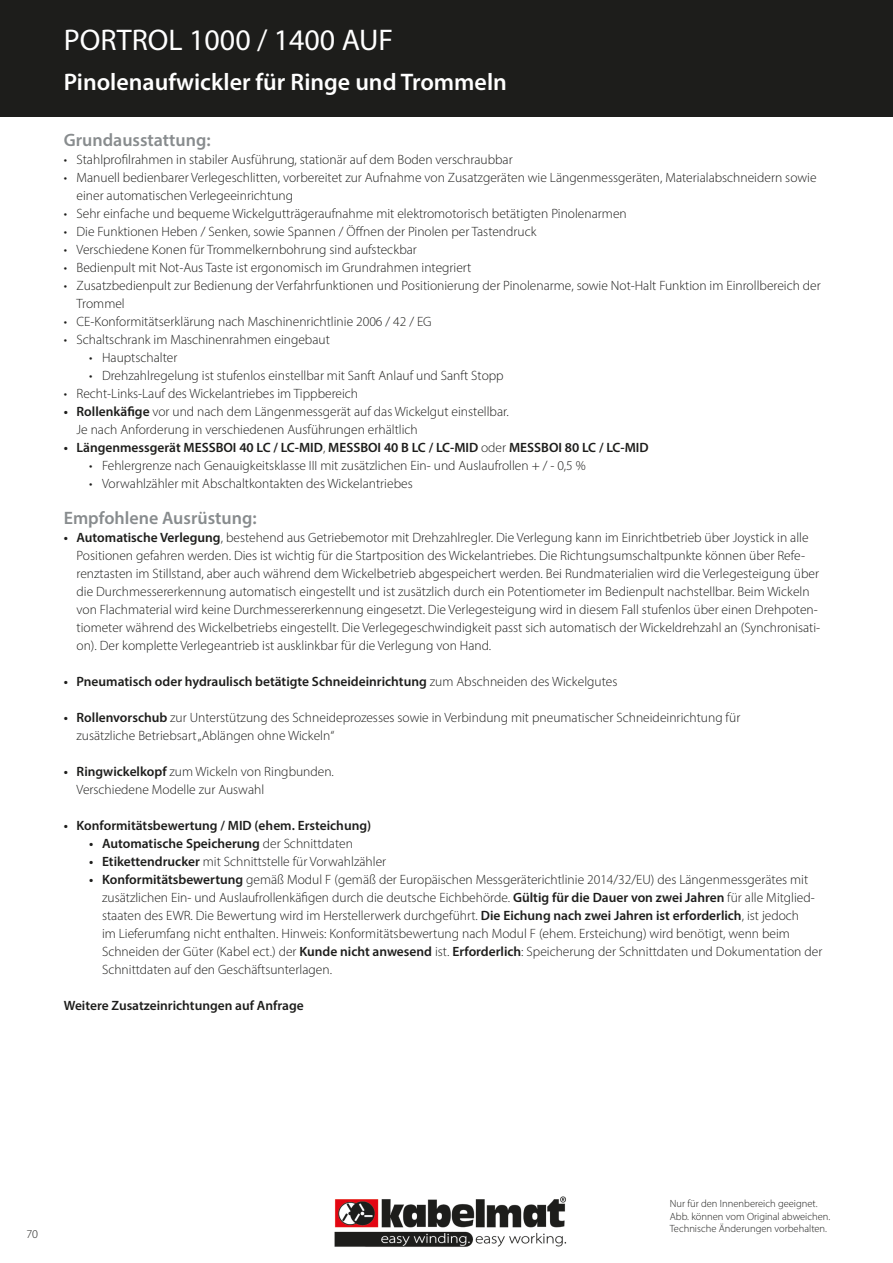
<style>
.page{position:relative;width:893px;height:1263px;background:#fff}
.page>*{position:absolute;margin:0;border:0;box-sizing:border-box;transform-origin:0 0}
.t1{font:30px "Myriad Pro";color:#fff}
.t2{font:600 24px "Myriad Pro";color:#fff}
.t3{font:600 18px "Myriad Pro";color:#888c8e}
.t4{font:300 13.5px/18px "Myriad Pro";color:#1d1d1b}
.t5{font:600 13.5px "Myriad Pro";color:#1d1d1b}
.t6{font:300 12px "Myriad Pro";color:#1d1d1b}
.t7{font:300 10.5px/12.6px "Myriad Pro";color:#1d1d1b}
.s1{font-weight:600}
.s2{font-weight:300}
</style>
<div class="page">
<img style="left:334px;top:1196px;width:233px;height:51px">
<div style="left:0;top:0;width:893px;height:117px;background:#1d1d1b"></div>
<h1 class="t1" style="left:64px;top:22px;width:331px">PORTROL 1000 / 1400 AUF</h1>
<h2 class="t2" style="left:64px;top:67px;width:445px">Pinolenaufwickler für Ringe und Trommeln</h2>
<h3 class="t3" style="left:64px;top:128px;width:148px">Grundausstattung:</h3>
<p class="t4" style="left:64px;top:150px;width:450px">• Stahlprofilrahmen in stabiler Ausführung, stationär auf dem Boden verschraubbar</p>
<p class="t4" style="left:77px;top:168px;width:741px;text-indent:-13px">• Manuell bedienbarer Verlegeschlitten, vorbereitet zur Aufnahme von Zusatzgeräten wie Längenmessgeräten, Materialabschneidern sowie einer automatischen Verlegeeinrichtung</p>
<p class="t4" style="left:64px;top:204px;width:564px">• Sehr einfache und bequeme Wickelgutträgeraufnahme mit elektromotorisch betätigten Pinolenarmen</p>
<p class="t4" style="left:64px;top:222px;width:474px">• Die Funktionen Heben / Senken, sowie Spannen / Öffnen der Pinolen per Tastendruck</p>
<p class="t4" style="left:64px;top:240px;width:355px">• Verschiedene Konen für Trommelkernbohrung sind aufsteckbar</p>
<p class="t4" style="left:64px;top:258px;width:409px">• Bedienpult mit Not-Aus Taste ist ergonomisch im Grundrahmen integriert</p>
<p class="t4" style="left:77px;top:276px;width:746px;text-indent:-13px">• Zusatzbedienpult zur Bedienung der Verfahrfunktionen und Positionierung der Pinolenarme, sowie Not-Halt Funktion im Einrollbereich der<br>Trommel</p>
<p class="t4" style="left:64px;top:312px;width:369px">• CE-Konformitätserklärung nach Maschinenrichtlinie 2006 / 42 / EG</p>
<p class="t4" style="left:64px;top:330px;width:268px">• Schaltschrank im Maschinenrahmen eingebaut</p>
<p class="t4" style="left:89px;top:348px;width:90px">• Hauptschalter</p>
<p class="t4" style="left:89px;top:366px;width:416px">• Drehzahlregelung ist stufenlos einstellbar mit Sanft Anlauf und Sanft Stopp</p>
<p class="t4" style="left:64px;top:384px;width:296px">• Recht-Links-Lauf des Wickelantriebes im Tippbereich</p>
<p class="t4" style="left:77px;top:402px;width:434px;text-indent:-13px"><span class="s1">• Rollenkäfige</span> vor und nach dem Längenmessgerät auf das Wickelgut einstellbar.<br>Je nach Anforderung in verschiedenen Ausführungen erhältlich</p>
<p class="t5" style="left:64px;top:439px;width:586px">• Längenmessgerät MESSBOI 40 LC / LC-MID<span class="s2">,</span> MESSBOI 40 B LC / LC-MID <span class="s2">oder</span> MESSBOI 80 LC / LC-MID</p>
<p class="t4" style="left:89px;top:456px;width:498px">• Fehlergrenze nach Genauigkeitsklasse III mit zusätzlichen Ein- und Auslaufrollen + / - 0,5 %</p>
<p class="t4" style="left:89px;top:474px;width:325px">• Vorwahlzähler mit Abschaltkontakten des Wickelantriebes</p>
<h3 class="t3" style="left:64px;top:506px;width:194px">Empfohlene Ausrüstung:</h3>
<p class="t4" style="left:77px;top:528px;width:745px;text-indent:-13px"><span class="s1">• Automatische Verlegung</span>, bestehend aus Getriebemotor mit Drehzahlregler. Die Verlegung kann im Einrichtbetrieb über Joystick in alle Positionen gefahren werden. Dies ist wichtig für die Startposition des Wickelantriebes. Die Richtungsumschaltpunkte können über Refe&shy;renztasten im Stillstand, aber auch während dem Wickelbetrieb abgespeichert werden. Bei Rundmaterialien wird die Verlegesteigung über die Durchmessererkennung automatisch eingestellt und ist zusätzlich durch ein Potentiometer im Bedienpult nachstellbar. Beim Wickeln von Flachmaterial wird keine Durchmessererkennung eingesetzt. Die Verlegesteigung wird in diesem Fall stufenlos über einen Drehpoten&shy;tiometer während des Wickelbetriebs eingestellt. Die Verlegegeschwindigkeit passt sich automatisch der Wickeldrehzahl an (Synchronisati&shy;on). Der komplette Verlegeantrieb ist ausklinkbar für die Verlegung von Hand.</p>
<p class="t5" style="left:64px;top:673px;width:555px">• Pneumatisch oder hydraulisch betätigte Schneideinrichtung <span class="s2">zum Abschneiden des Wickelgutes</span></p>
<p class="t4" style="left:77px;top:708px;width:665px;text-indent:-13px"><span class="s1">• Rollenvorschub</span> zur Unterstützung des Schneideprozesses sowie in Verbindung mit pneumatischer Schneideinrichtung für zusätzliche Betriebsart „Ablängen ohne Wickeln“</p>
<p class="t4" style="left:77px;top:762px;width:259px;text-indent:-13px"><span class="s1">• Ringwickelkopf</span> zum Wickeln von Ringbunden.<br>Verschiedene Modelle zur Auswahl</p>
<p class="t5" style="left:64px;top:817px;width:309px">• Konformitätsbewertung / MID (ehem. Ersteichung)</p>
<p class="t5" style="left:89px;top:835px;width:265px">• Automatische Speicherung <span class="s2">der Schnittdaten</span></p>
<p class="t4" style="left:89px;top:852px;width:298px"><span class="s1">• Etikettendrucker</span> mit Schnittstelle für Vorwahlzähler</p>
<p class="t4" style="left:102px;top:870px;width:722px;text-indent:-13px"><span class="s1">• Konformitätsbewertung</span> gemäß Modul F (gemäß der Europäischen Messgeräterichtlinie 2014/32/EU) des Längenmessgerätes mit zusätzlichen Ein- und Auslaufrollenkäfigen durch die deutsche Eichbehörde. <span class="s1">Gültig für die Dauer von zwei Jahren</span> für alle Mitglied&shy;staaten des EWR. Die Bewertung wird im Herstellerwerk durchgeführt. <span class="s1">Die Eichung nach zwei Jahren ist erforderlich</span>, ist jedoch<br>im Lieferumfang nicht enthalten. Hinweis: Konformitätsbewertung nach Modul F (ehem. Ersteichung) wird benötigt, wenn beim Schneiden der Güter (Kabel ect.) der <span class="s1">Kunde nicht anwesend</span> ist. <span class="s1">Erforderlich</span>: Speicherung der Schnittdaten und Dokumentation der Schnittdaten auf den Geschäftsunterlagen.</p>
<p class="t5" style="left:64px;top:997px;width:241px">Weitere Zusatzeinrichtungen auf Anfrage</p>
<p class="t6" style="left:26px;top:1227px;width:13px">70</p>
<p class="t7" style="left:670px;top:1197px;width:162px">Nur für den Innenbereich geeignet.<br>Abb. können vom Original abweichen.<br>Technische Änderungen vorbehalten.</p>
</div>
